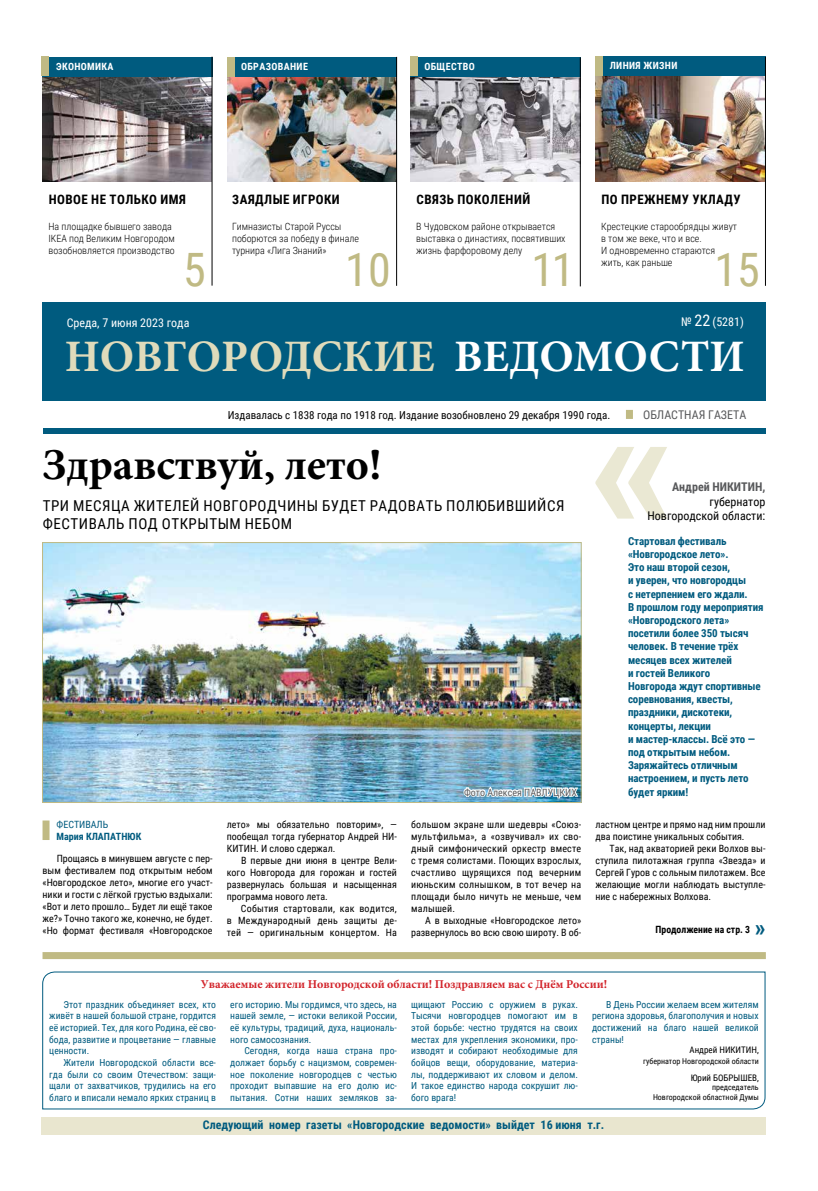
<style>
.page{position:relative;width:818px;height:1191px;background:#fff}
.page>*{position:absolute;margin:0;border:0;box-sizing:border-box;transform-origin:0 0}
.t1{font:46px "Roboto Condensed";color:#c0ba84}
.t2{font:46px "Roboto Condensed Regular 2";color:#c0ba84}
.t3{font:700 45px "Minion Pro";color:#dfdbbb}
.t4{font:700 44px "Minion Pro";color:#000}
.t5{font:24px "Roboto Condensed Bold 2";color:#005b7f}
.t6{font:15px "Roboto Condensed";letter-spacing:.035em;color:#000}
.t7{font:700 13px "Roboto Condensed";letter-spacing:.035em;color:#000}
.t8{font:700 12px "Minion Pro";color:#d2232a}
.t9{font:700 12px "Roboto Condensed";color:#005b7f}
.t10{font:12px/14.4px "Roboto Condensed";color:#000;text-align:right}
.t11{font:12px "Roboto Condensed";color:#fff}
.t12{font:12px "Roboto Condensed";color:#58595b}
.t13{font:700 12px "Roboto Condensed";color:#58595b}
.t14{font:700 11px/13.2px "Roboto Condensed";letter-spacing:-.01em;color:#005b7f}
.t15{font:11px "Roboto Condensed";color:#000}
.t16{font:10px/12px "Roboto Condensed";color:#000;text-align:justify}
.t17{font:300 10px/12px "Roboto Condensed";color:#000}
.t18{font:700 10px "Roboto Condensed";letter-spacing:.035em;color:#fff}
.t19{font:10px "Roboto Condensed";color:#58595b}
.t20{font:700 10px "Roboto Condensed";color:#000}
.t21{font:700 10px "Roboto Condensed";color:#005b7f}
.t22{font:10px "Roboto Condensed";color:#005b7f}
.t23{font:9.7px/11.6px "Roboto Condensed";color:#005b7f;text-align:justify}
.t24{font:9px "Roboto Condensed";color:#000}
.t25{font:8px/9.6px "Roboto Condensed";color:#000;text-align:right}
.s1{font-size:16px}
.s2{color:#fff}
.s3{font-family:"Roboto Condensed Regular 2"}
</style>
<div class="page">
<img style="left:411px;top:76px;width:169px;height:105px">
<div style="left:410px;top:57px;width:170px;height:19px;background:#005b7f"></div>
<div style="left:410px;top:57px;width:7px;height:19px;background:#c0ba84"></div>
<img style="left:43px;top:76px;width:169px;height:105px">
<div style="left:43px;top:302px;width:723px;height:98px;background:#005b7f"></div>
<div style="left:43px;top:428px;width:722px;height:6px;background:#005b7f"></div>
<div style="left:42px;top:57px;width:170px;height:19px;background:#005b7f"></div>
<div style="left:42px;top:57px;width:7px;height:19px;background:#c0ba84"></div>
<div style="left:626px;top:410px;width:7px;height:9px;background:#c0ba84"></div>
<div style="left:43px;top:952px;width:723px;height:7px;background:#c0ba84"></div>
<img style="left:595px;top:76px;width:170px;height:105px">
<div style="left:595px;top:56px;width:171px;height:20px;background:#005b7f"></div>
<div style="left:595px;top:56px;width:7px;height:20px;background:#c0ba84"></div>
<svg style="left:595px;top:447px;width:72px;height:71px"></svg>
<hr style="left:212px;top:57px;width:1px;height:229px;background:#000">
<svg style="left:42px;top:971px;width:724px;height:139px"></svg>
<div style="left:42px;top:1116px;width:723px;height:18px;background:#e9e6cf"></div>
<img style="left:227px;top:76px;width:169px;height:105px">
<div style="left:229px;top:57px;width:168px;height:19px;background:#005b7f"></div>
<div style="left:227px;top:57px;width:7px;height:19px;background:#c0ba84"></div>
<hr style="left:396px;top:57px;width:1px;height:229px;background:#000">
<hr style="left:765px;top:57px;width:1px;height:229px;background:#000">
<hr style="left:580px;top:57px;width:1px;height:229px;background:#000">
<img style="left:44px;top:544px;width:535px;height:256px">
<div style="left:42px;top:542px;width:539px;height:260px;border:1px solid #c0ba84"></div>
<div style="left:43px;top:820px;width:7px;height:20px;background:#c0ba84"></div>
<img style="left:462px;top:782px;width:118px;height:21px">
<p class="t18" style="left:56px;top:59px;width:33px">ЭКОНОМИК</p>
<p class="t18" style="left:108px;top:59px;width:7px">А</p>
<p class="t18" style="left:241px;top:59px;width:68px">образование</p>
<p class="t18" style="left:424px;top:59px;width:52px">общество</p>
<p class="t18" style="left:610px;top:59px;width:69px">линия жизни</p>
<h3 class="t7" style="left:416px;top:190px;width:115px">Связь поколений</h3>
<p class="t17" style="left:416px;top:220px;width:151px">В Чудовском районе открывается выставка о династиях, посвятивших жизнь фарфоровому делу</p>
<h3 class="t7" style="left:232px;top:190px;width:109px">Заядлые игроки</h3>
<p class="t17" style="left:232px;top:220px;width:128px">Гимназисты Старой Руссы поборются за победу в финале турнира «Лига Знаний»</p>
<h1 class="t1" style="left:345px;top:238px;width:47px">10</h1>
<h3 class="t7" style="left:49px;top:190px;width:139px">Новое не только имя</h3>
<p class="t17" style="left:48px;top:220px;width:128px">На площадке бывшего завода<br>IKEA под Великим Новгородом возобновляется производство</p>
<h1 class="t2" style="left:183px;top:238px;width:24px">5</h1>
<h1 class="t1" style="left:531px;top:238px;width:45px">11</h1>
<h3 class="t7" style="left:601px;top:190px;width:141px">По прежнему укладу</h3>
<p class="t17" style="left:601px;top:220px;width:137px">Крестецкие старообрядцы живут в том же веке, что и все.<br>И одновременно стараются жить, как раньше</p>
<h1 class="t1" style="left:714px;top:237px;width:47px">15</h1>
<p class="t11" style="left:67px;top:315px;width:124px">Среда, 7 июня 2023 года</p>
<p class="t11" style="left:681px;top:313px;width:64px">№ <span class="s1">22</span> (5281)</p>
<h2 class="t3" style="left:65px;top:324px;width:681px">НОВГОРОДСКИЕ <span class="s2">ВЕДОМОСТИ</span></h2>
<p class="t15" style="left:228px;top:407px;width:384px">Издавалась с 1838 года по 1918 год. Издание возобновлено 29 декабря 1990 года.</p>
<p class="t12" style="left:643px;top:406px;width:105px">ОБЛАСТНАЯ ГАЗЕТА</p>
<h3 class="t4" style="left:43px;top:434px;width:341px">Здравствуй, лето!</h3>
<h3 class="t6" style="left:43px;top:495px;width:41px">Три меся</h3>
<h3 class="t6" style="left:111px;top:495px;width:33px">ца жителе</h3>
<h3 class="t6" style="left:190px;top:495px;width:33px">й Новгород</h3>
<h3 class="t6" style="left:278px;top:495px;width:21px">чины</h3>
<h3 class="t6" style="left:322px;top:495px;width:27px">будет</h3>
<h3 class="t6" style="left:370px;top:495px;width:10px">радоват</h3>
<h3 class="t6" style="left:434px;top:495px;width:31px">ь полюбивши</h3>
<h3 class="t6" style="left:537px;top:495px;width:19px">йся</h3>
<h3 class="t6" style="left:43px;top:513px;width:18px">фестивал</h3>
<h3 class="t6" style="left:116px;top:513px;width:55px">ь под открытым</h3>
<h3 class="t6" style="left:245px;top:513px;width:11px">небом</h3>
<p class="t22" style="left:57px;top:817px;width:52px">ФЕСТИВАЛЬ</p>
<p class="t21" style="left:57px;top:829px;width:86px">Мария КЛАПАТНЮК</p>
<p class="t16" style="left:43px;top:852px;width:172px;text-indent:14px">П рощаясь в минувшем августе с пер&shy;вым фестивалем под открытым небом «Новгородское лето», многие его участ&shy;ники и гости с лёгкой грустью вздыхали: «Вот и лето прошло… Будет ли ещё такое же?» Точно такого же, конечно, не будет. «Но формат фестиваля «Новгородское</p>
<p class="t16" style="left:227px;top:818px;width:172px">лето» мы обязательно повторим», — пообещал тогда губернатор Андрей НИ<span class="s3">-</span>КИТИН. И слово сдержал.</p>
<p class="t16" style="left:227px;top:854px;width:172px;text-indent:14px">В первые дни июня в центре Вели&shy;кого Новгорода для горожан и гостей развернулась большая и насыщенная программа нового лета.</p>
<p class="t16" style="left:227px;top:902px;width:172px;text-indent:14px">События стартовали, как водится, в Международный день защиты де&shy;тей — оригинальным концертом. На</p>
<p class="t19" style="left:464px;top:785px;width:114px">Фото Алексея ПАВЛУЦКИХ</p>
<p class="t16" style="left:411px;top:818px;width:172px">большом экране шли шедевры «Союз&shy;мультфильма», а «озвучивал» их сво&shy;дный симфонический оркестр вместе с тремя солистами. Поющих взрослых, счастливо щурящихся под вечерним июньским солнышком, в тот вечер на площади было ничуть не меньше, чем малышей.</p>
<p class="t16" style="left:411px;top:914px;width:172px;text-align:right">А в выходные «Новгородское лето» развернулось во всю свою широту. В об<span class="s3">-</span></p>
<p class="t13" style="left:672px;top:479px;width:56px">Андрей НИКИТИ</p>
<p class="t13" style="left:755px;top:479px;width:12px">Н,</p>
<p class="t10" style="left:647px;top:494px;width:119px">губернатор<br>Новгородской области:</p>
<p class="t14" style="left:628px;top:534px;width:137px">Стартовал фестиваль «Новгородское лето».<br>Это наш второй сезон,<br>и уверен, что новгородцы<br>с нетерпением его ждали.<br>В прошлом году мероприятия «Новгородского лета» посетили более 350 тысяч человек. В течение трёх месяцев всех жителей<br>и гостей Великого<br>Новгорода ждут спортивные соревнования, квесты, праздники, дискотеки, концерты, лекции<br>и мастер-классы. Всё это — под открытым небом.<br>Заряжайтесь отличным настроением, и пусть лето будет ярким!</p>
<p class="t16" style="left:595px;top:818px;width:172px">ластном центре и прямо над ним прошли два поистине уникальных события.</p>
<p class="t16" style="left:595px;top:842px;width:172px;text-indent:14px">Так, над акваторией реки Волхов вы&shy;ступила пилотажная группа «Звезда» и Сергей Гуров с сольным пилотажем. Все желающие могли наблюдать выступле&shy;ние с набережных Волхова.</p>
<p class="t20" style="left:655px;top:922px;width:96px">Продолжение на стр. 3</p>
<h3 class="t5" style="left:755px;top:910px;width:12px">»</h3>
<p class="t8" style="left:201px;top:975px;width:408px">Уважаемые жители Новгородской области! Поздравляем вас с Днём России!</p>
<p class="t23" style="left:49px;top:998px;width:168px;text-indent:14px">Этот праздник объединяет всех, кто живёт в нашей большой стране, гордится её историей. Тех, для кого Родина, её сво&shy;бода, развитие и процветание — главные ценности.</p>
<p class="t23" style="left:49px;top:1056px;width:168px;text-indent:14px">Жители Новгородской области все&shy;гда были со своим Отечеством: защи&shy;щали от захватчиков, трудились на его благо и вписали немало ярких страниц в</p>
<p class="t23" style="left:230px;top:998px;width:168px">его историю. Мы гордимся, что здесь, на нашей земле, — истоки великой России, её культуры, традиций, духа, националь&shy;ного самосознания.</p>
<p class="t23" style="left:230px;top:1044px;width:168px;text-indent:14px">Сегодня, когда наша страна про&shy;должает борьбу с нацизмом, современ&shy;ное поколение новгородцев с честью проходит выпавшие на его долю ис&shy;пытания. Сотни наших земляков за<span class="s3">-</span></p>
<p class="t23" style="left:411px;top:998px;width:168px">щищают Россию с оружием в руках.<br>Тысячи новгородцев помогают им в этой борьбе: честно трудятся на своих местах для укрепления экономики, про&shy;изводят и собирают необходимые для бойцов вещи, оборудование, материа&shy;лы, поддерживают их словом и делом.<br>И такое единство народа сокрушит лю&shy;бого врага!</p>
<p class="t23" style="left:592px;top:998px;width:168px;text-indent:14px">В День России желаем всем жителям региона здоровья, благополучия и новых достижений на благо нашей великой страны!</p>
<p class="t24" style="left:689px;top:1044px;width:71px">Андрей НИКИТИН,</p>
<p class="t25" style="left:643px;top:1056px;width:117px">губернатор Новгородской области</p>
<p class="t24" style="left:691px;top:1071px;width:70px">Юрий БОБРЫШЕВ,</p>
<p class="t25" style="left:653px;top:1082px;width:107px">председатель<br>Новгородской областной Думы</p>
<p class="t9" style="left:203px;top:1116px;width:403px">Следующий номер газеты «Новгородские ведомости» выйдет 16 июня т.г.</p>
</div>
